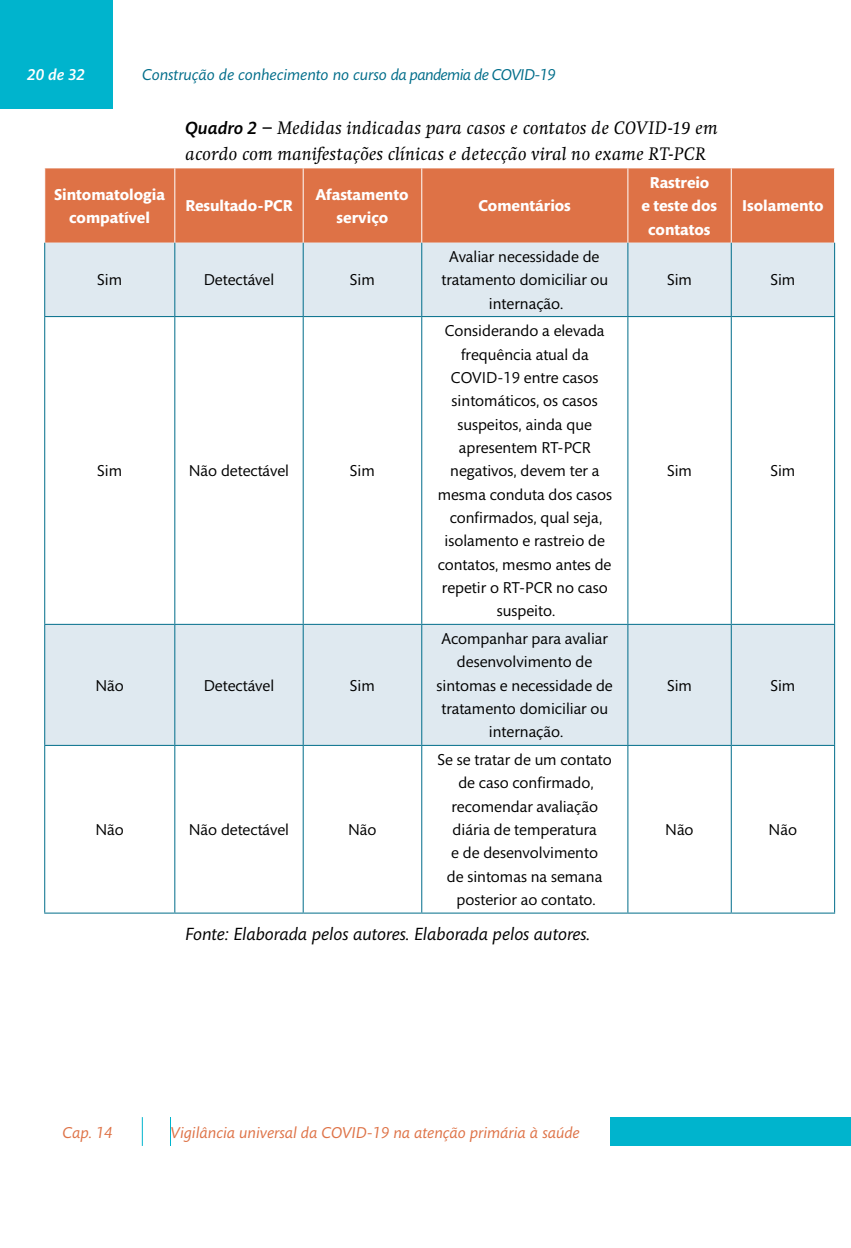
<style>
.page{position:relative;width:851px;height:1248px;background:#fff}
.page>*{position:absolute;margin:0;border:0;box-sizing:border-box;transform-origin:0 0}
.t1{font:italic 18px/26px "Swift";letter-spacing:.025em;color:#000}
.t2{font:italic 18px "Mundo Sans Std";color:#000}
.t3{font:16px/23.4px "Mundo Sans Std";color:#000;text-align:center}
.t4{font:700 16px/23.4px "Mundo Sans Std";color:#fff;text-align:center}
.t5{font:italic 16px "Mundo Sans Std";color:#de7246}
.t6{font:italic 16px "Mundo Sans Std";color:#006d8a}
.t7{font:italic 500 16px "Mundo Sans Std";color:#fff}
.s1{font-family:"Mundo Sans Std";font-weight:500}
</style>
<div class="page">
<div style="left:171px;top:1116px;width:679px;height:29px;background:#00b4cd"></div>
<div style="left:171px;top:1111px;width:438px;height:44px;background:#fff"></div>
<svg style="left:142px;top:1117px;width:1px;height:28px"></svg>
<div style="left:0;top:0;width:113px;height:108px;background:#00b4cd"></div>
<div style="left:45px;top:168px;width:789px;height:75px;background:#de7246"></div>
<svg style="left:45px;top:243px;width:789px;height:501px"></svg>
<hr style="left:174px;top:168px;width:1px;height:75px;background:#fff">
<hr style="left:302px;top:168px;width:1px;height:75px;background:#fff">
<hr style="left:421px;top:168px;width:1px;height:75px;background:#fff">
<hr style="left:627px;top:168px;width:1px;height:75px;background:#fff">
<hr style="left:730px;top:168px;width:1px;height:75px;background:#fff">
<hr style="left:44px;top:243px;width:1px;height:73px;background:#006d8a">
<hr style="left:174px;top:243px;width:1px;height:73px;background:#006d8a">
<hr style="left:302px;top:243px;width:1px;height:73px;background:#006d8a">
<hr style="left:421px;top:243px;width:1px;height:73px;background:#006d8a">
<hr style="left:627px;top:243px;width:1px;height:73px;background:#006d8a">
<hr style="left:730px;top:243px;width:1px;height:73px;background:#006d8a">
<hr style="left:834px;top:243px;width:1px;height:73px;background:#006d8a">
<hr style="left:44px;top:316px;width:131px;height:1px;background:#006d8a">
<hr style="left:44px;top:317px;width:1px;height:306px;background:#006d8a">
<hr style="left:175px;top:316px;width:128px;height:1px;background:#006d8a">
<hr style="left:174px;top:317px;width:1px;height:306px;background:#006d8a">
<hr style="left:303px;top:316px;width:118px;height:1px;background:#006d8a">
<hr style="left:302px;top:317px;width:1px;height:306px;background:#006d8a">
<hr style="left:421px;top:316px;width:206px;height:1px;background:#006d8a">
<hr style="left:421px;top:317px;width:1px;height:306px;background:#006d8a">
<hr style="left:627px;top:316px;width:104px;height:1px;background:#006d8a">
<hr style="left:627px;top:317px;width:1px;height:306px;background:#006d8a">
<hr style="left:731px;top:316px;width:104px;height:1px;background:#006d8a">
<hr style="left:730px;top:317px;width:1px;height:306px;background:#006d8a">
<hr style="left:834px;top:317px;width:1px;height:306px;background:#006d8a">
<hr style="left:44px;top:623px;width:131px;height:1px;background:#006d8a">
<hr style="left:44px;top:624px;width:1px;height:120px;background:#006d8a">
<hr style="left:175px;top:623px;width:128px;height:1px;background:#006d8a">
<hr style="left:174px;top:624px;width:1px;height:120px;background:#006d8a">
<hr style="left:303px;top:623px;width:118px;height:1px;background:#006d8a">
<hr style="left:302px;top:624px;width:1px;height:120px;background:#006d8a">
<hr style="left:421px;top:623px;width:206px;height:1px;background:#006d8a">
<hr style="left:421px;top:624px;width:1px;height:120px;background:#006d8a">
<hr style="left:627px;top:623px;width:104px;height:1px;background:#006d8a">
<hr style="left:627px;top:624px;width:1px;height:120px;background:#006d8a">
<hr style="left:731px;top:623px;width:104px;height:1px;background:#006d8a">
<hr style="left:730px;top:624px;width:1px;height:120px;background:#006d8a">
<hr style="left:834px;top:624px;width:1px;height:120px;background:#006d8a">
<hr style="left:44px;top:744px;width:131px;height:1px;background:#006d8a">
<hr style="left:44px;top:745px;width:1px;height:167px;background:#006d8a">
<hr style="left:175px;top:744px;width:128px;height:1px;background:#006d8a">
<hr style="left:174px;top:745px;width:1px;height:167px;background:#006d8a">
<hr style="left:303px;top:744px;width:118px;height:1px;background:#006d8a">
<hr style="left:302px;top:745px;width:1px;height:167px;background:#006d8a">
<hr style="left:421px;top:744px;width:206px;height:1px;background:#006d8a">
<hr style="left:421px;top:745px;width:1px;height:167px;background:#006d8a">
<hr style="left:627px;top:744px;width:104px;height:1px;background:#006d8a">
<hr style="left:627px;top:745px;width:1px;height:167px;background:#006d8a">
<hr style="left:731px;top:744px;width:104px;height:1px;background:#006d8a">
<hr style="left:730px;top:745px;width:1px;height:167px;background:#006d8a">
<hr style="left:834px;top:745px;width:1px;height:167px;background:#006d8a">
<hr style="left:44px;top:912px;width:131px;height:1px;background:#006d8a">
<hr style="left:175px;top:912px;width:128px;height:1px;background:#006d8a">
<hr style="left:303px;top:912px;width:118px;height:1px;background:#006d8a">
<hr style="left:421px;top:912px;width:206px;height:1px;background:#006d8a">
<hr style="left:627px;top:912px;width:104px;height:1px;background:#006d8a">
<hr style="left:731px;top:912px;width:104px;height:1px;background:#006d8a">
<p class="t7" style="left:27px;top:66px;width:59px">20 de 32</p>
<p class="t6" style="left:142px;top:66px;width:415px">Construção de conhecimento no curso da pandemia de COVID-19</p>
<p class="t1" style="left:185px;top:115px;width:534px"><span class="s1">Quadro 2</span> − Medidas indicadas para casos e contatos de COVID-19 em acordo com manifestações clínicas e detecção viral no exame RT-PCR</p>
<p class="t4" style="left:54px;top:183px;width:112px">Sintomatologia compatível</p>
<p class="t4" style="left:185px;top:195px;width:109px">Resultado-PCR</p>
<p class="t4" style="left:315px;top:183px;width:95px">Afastamento serviço</p>
<p class="t4" style="left:478px;top:195px;width:94px">Comentários</p>
<p class="t4" style="left:641px;top:171px;width:77px">Rastreio<br>e teste dos contatos</p>
<p class="t4" style="left:742px;top:195px;width:83px">Isolamento</p>
<p class="t3" style="left:97px;top:268px;width:26px">Sim</p>
<p class="t3" style="left:204px;top:268px;width:72px">Detectável</p>
<p class="t3" style="left:350px;top:268px;width:26px">Sim</p>
<p class="t3" style="left:97px;top:459px;width:26px">Sim</p>
<p class="t3" style="left:189px;top:459px;width:102px">Não detectável</p>
<p class="t3" style="left:350px;top:459px;width:26px">Sim</p>
<p class="t3" style="left:95px;top:674px;width:30px">Não</p>
<p class="t3" style="left:204px;top:674px;width:72px">Detectável</p>
<p class="t3" style="left:350px;top:674px;width:26px">Sim</p>
<p class="t3" style="left:95px;top:818px;width:30px">Não</p>
<p class="t3" style="left:189px;top:818px;width:102px">Não detectável</p>
<p class="t3" style="left:348px;top:818px;width:30px">Não</p>
<p class="t3" style="left:441px;top:245px;width:168px">Avaliar necessidade de tratamento domiciliar ou internação.</p>
<p class="t3" style="left:437px;top:319px;width:176px">Considerando a elevada frequência atual da<br>COVID-19 entre casos sintomáticos, os casos suspeitos, ainda que apresentem RT-PCR negativos, devem ter a mesma conduta dos casos confirmados, qual seja, isolamento e rastreio de contatos, mesmo antes de repetir o RT-PCR no caso suspeito.</p>
<p class="t3" style="left:436px;top:627px;width:178px">Acompanhar para avaliar desenvolvimento de sintomas e necessidade de tratamento domiciliar ou internação.</p>
<p class="t3" style="left:437px;top:748px;width:176px">Se se tratar de um contato de caso confirmado, recomendar avaliação diária de temperatura<br>e de desenvolvimento<br>de sintomas na semana posterior ao contato.</p>
<p class="t2" style="left:185px;top:923px;width:406px">Fonte: Elaborada pelos autores. Elaborada pelos autores.</p>
<p class="t3" style="left:667px;top:268px;width:26px">Sim</p>
<p class="t3" style="left:770px;top:268px;width:26px">Sim</p>
<p class="t3" style="left:667px;top:459px;width:26px">Sim</p>
<p class="t3" style="left:770px;top:459px;width:26px">Sim</p>
<p class="t3" style="left:667px;top:674px;width:26px">Sim</p>
<p class="t3" style="left:770px;top:674px;width:26px">Sim</p>
<p class="t3" style="left:665px;top:818px;width:30px">Não</p>
<p class="t3" style="left:768px;top:818px;width:30px">Não</p>
<p class="t5" style="left:62px;top:1123px;width:51px">Cap. 14</p>
<p class="t5" style="left:170px;top:1123px;width:410px">Vigilância universal da COVID-19 na atenção primária à saúde</p>
</div>
